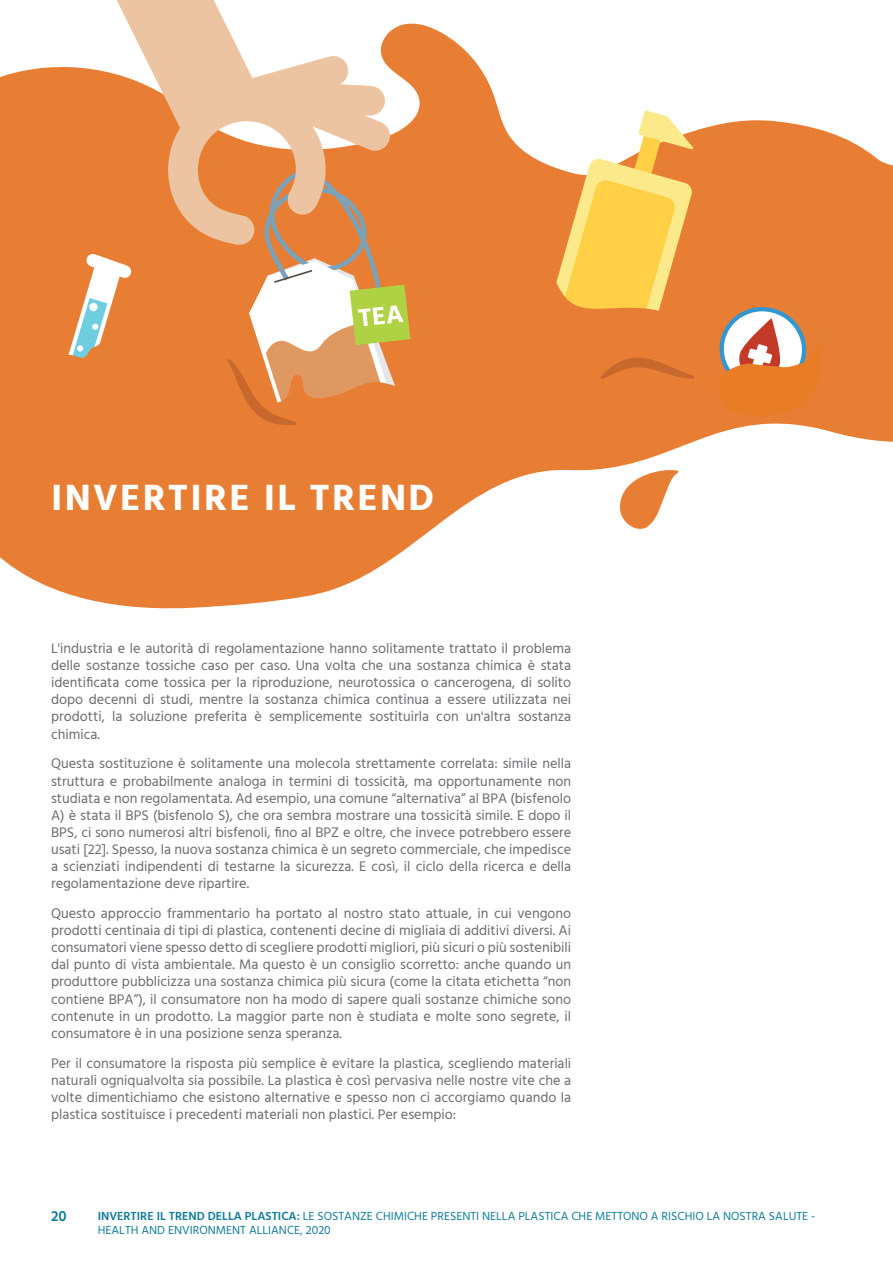
<style>
.page{position:relative;width:893px;height:1263px;background:#fff}
.page>*{position:absolute;margin:0;border:0;box-sizing:border-box;transform-origin:0 0}
.Chapter_title{font:700 37.5px "Hind";letter-spacing:.06em;color:#fff}
.t1{font:600 15px "Hind";color:#0d7b9a}
.BODY{font:14.25px/17.1px "Hind";color:#6b6b6e;text-align:justify}
.t2{font:12px/14.4px "Hind";color:#0d7b9a}
.s1{font-weight:600}
</style>
<div class="page">
<svg style="left:0;top:49px;width:893px;height:560px;fill:#e87e33"></svg>
<svg style="left:618px;top:469px;width:61px;height:60px"></svg>
<svg style="left:514px;top:109px;width:185px;height:271px;background:#f2ae5f"></svg>
<svg style="left:39px;top:0;width:425px;height:449px"></svg>
<svg style="left:712px;top:299px;width:110px;height:118px"></svg>
<p class="Chapter_title" style="left:51px;top:475px;width:385px">INVERTIRE IL TREND</p>
<p class="BODY" style="left:51px;top:640px;width:522px">L'industria e le autorità di regolamentazione hanno solitamente trattato il problema delle sostanze tossiche caso per caso. Una volta che una sostanza chimica è stata identificata come tossica per la riproduzione, neurotossica o cancerogena, di solito dopo decenni di studi, mentre la sostanza chimica continua a essere utilizzata nei prodotti, la soluzione preferita è semplicemente sostituirla con un'altra sostanza chimica.</p>
<p class="BODY" style="left:51px;top:756px;width:522px">Questa sostituzione è solitamente una molecola strettamente correlata: simile nella struttura e probabilmente analoga in termini di tossicità, ma opportunamente non studiata e non regolamentata. Ad esempio, una comune “alternativa” al BPA (bisfenolo A) è stata il BPS (bisfenolo S), che ora sembra mostrare una tossicità simile. E dopo il BPS, ci sono numerosi altri bisfenoli, fino al BPZ e oltre, che invece potrebbero essere usati [22]. Spesso, la nuova sostanza chimica è un segreto commerciale, che impedisce a scienziati indipendenti di testarne la sicurezza. E così, il ciclo della ricerca e della regolamentazione deve ripartire.</p>
<p class="BODY" style="left:51px;top:905px;width:522px">Questo approccio frammentario ha portato al nostro stato attuale, in cui vengono prodotti centinaia di tipi di plastica, contenenti decine di migliaia di additivi diversi. Ai consumatori viene spesso detto di scegliere prodotti migliori, più sicuri o più sostenibili dal punto di vista ambientale. Ma questo è un consiglio scorretto: anche quando un produttore pubblicizza una sostanza chimica più sicura (come la citata etichetta “non contiene BPA”), il consumatore non ha modo di sapere quali sostanze chimiche sono contenute in un prodotto. La maggior parte non è studiata e molte sono segrete, il consumatore è in una posizione senza speranza.</p>
<p class="BODY" style="left:51px;top:1055px;width:522px">Per il consumatore la risposta più semplice è evitare la plastica, scegliendo materiali naturali ogniqualvolta sia possibile. La plastica è così pervasiva nelle nostre vite che a volte dimentichiamo che esistono alternative e spesso non ci accorgiamo quando la plastica sostituisce i precedenti materiali non plastici. Per esempio:</p>
<p class="t1" style="left:51px;top:1205px;width:17px">20</p>
<p class="t2" style="left:98px;top:1209px;width:719px"><span class="s1">INVERTIRE IL TREND DELLA PLASTICA:</span> LE SOSTANZE CHIMICHE PRESENTI NELLA PLASTICA CHE METTONO A RISCHIO LA NOSTRA SALUTE -<br>HEALTH AND ENVIRONMENT ALLIANCE, 2020</p>
</div>
